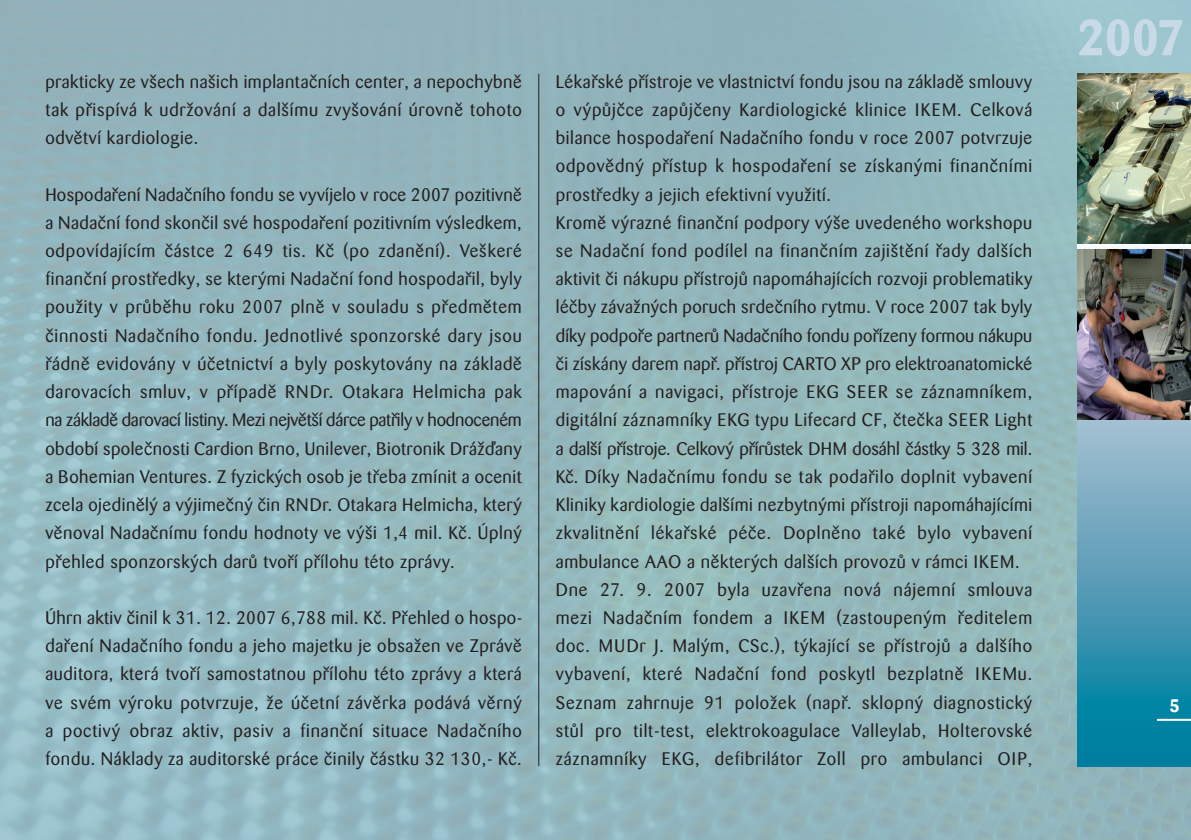
<style>
.page{position:relative;width:1191px;height:840px;background:#fff}
.page>*{position:absolute;margin:0;border:0;box-sizing:border-box;transform-origin:0 0}
.t1{font:700 50px "Barmeno CE";color:#c8dae6}
.t2{font:18px/28.2px "Barmeno CE";letter-spacing:.04em;color:#231f20;text-align:justify}
.t3{font:700 18px "Barmeno CE";color:#fff}
</style>
<div class="page">
<img style="left:0;top:0;width:1191px;height:839px">
<svg style="left:1077px;top:244px;width:114px;height:521px;background:#509db7"></svg>
<hr style="left:1157px;top:718px;width:34px;height:2px;background:#fff">
<hr style="left:538px;top:74px;width:1px;height:691px;background:#231f20">
<img style="left:1077px;top:74px;width:114px;height:170px">
<img style="left:1077px;top:249px;width:114px;height:171px">
<p class="t2" style="left:45px;top:69px;width:478px">prakticky ze všech našich implantačních center, a nepochybně tak přispívá k udržování a dalšímu zvyšování úrovně tohoto odvětví kardiologie.</p>
<p class="t2" style="left:45px;top:181px;width:478px">Hospodaření Nadačního fondu se vyvíjelo v roce 2007 pozitivně a Nadační fond skončil své hospodaření pozitivním výsledkem, odpovídajícím částce 2 649 tis. Kč (po zdanění). Veškeré finanční prostředky, se kterými Nadační fond hospodařil, byly použity v průběhu roku 2007 plně v souladu s předmětem činnosti Nadačního fondu. Jednotlivé sponzorské dary jsou řádně evidovány v účetnictví a byly poskytovány na základě darovacích smluv, v případě RNDr. Otakara Helmicha pak na základě darovací listiny. Mezi největší dárce patřily v hodnoceném období společnosti Cardion Brno, Unilever, Biotronik Drážďany a Bohemian Ventures. Z fyzických osob je třeba zmínit a ocenit zcela ojedinělý a výjimečný čin RNDr. Otakara Helmicha, který věnoval Nadačnímu fondu hodnoty ve výši 1,4 mil. Kč. Úplný přehled sponzorských darů tvoří přílohu této zprávy.</p>
<p class="t2" style="left:45px;top:604px;width:478px">Úhrn aktiv činil k 31. 12. 2007 6,788 mil. Kč. Přehled o hospo&shy;daření Nadačního fondu a jeho majetku je obsažen ve Zprávě auditora, která tvoří samostatnou přílohu této zprávy a která ve svém výroku potvrzuje, že účetní závěrka podává věrný a poctivý obraz aktiv, pasiv a finanční situace Nadačního fondu. Náklady za auditorské práce činily částku 32 130,- Kč.</p>
<p class="t2" style="left:556px;top:69px;width:478px;text-align:left">Lékařské přístroje ve vlastnictví fondu jsou na základě smlouvy o výpůjčce zapůjčeny Kardiologické klinice IKEM. Celková bilance hospodaření Nadačního fondu v roce 2007 potvrzuje odpovědný přístup k hospodaření se získanými finančními prostředky a jejich efektivní využití.<br>Kromě výrazné finanční podpory výše uvedeného workshopu se Nadační fond podílel na finančním zajištění řady dalších aktivit či nákupu přístrojů napomáhajících rozvoji problematiky léčby závažných poruch srdečního rytmu. V roce 2007 tak byly díky podpoře partnerů Nadačního fondu pořízeny formou nákupu či získány darem např. přístroj CARTO XP pro elektroanatomické mapování a navigaci, přístroje EKG SEER se záznamníkem, digitální záznamníky EKG typu Lifecard CF, čtečka SEER Light a další přístroje. Celkový přírůstek DHM dosáhl částky 5 328 mil.<br>Kč. Díky Nadačnímu fondu se tak podařilo doplnit vybavení Kliniky kardiologie dalšími nezbytnými přístroji napomáhajícími zkvalitnění lékařské péče. Doplněno také bylo vybavení ambulance AAO a některých dalších provozů v rámci IKEM.<br>Dne 27. 9. 2007 byla uzavřena nová nájemní smlouva mezi Nadačním fondem a IKEM (zastoupeným ředitelem doc. MUDr J. Malým, CSc.), týkající se přístrojů a dalšího vybavení, které Nadační fond poskytl bezplatně IKEMu.<br>Seznam zahrnuje 91 položek (např. sklopný diagnostický stůl pro tilt-test, elektrokoagulace Valleylab, Holterovské záznamníky EKG, defibrilátor Zoll pro ambulanci OIP,</p>
<h1 class="t1" style="left:1077px;top:12px;width:108px">2007</h1>
<p class="t3" style="left:1169px;top:696px;width:11px">5</p>
</div>
